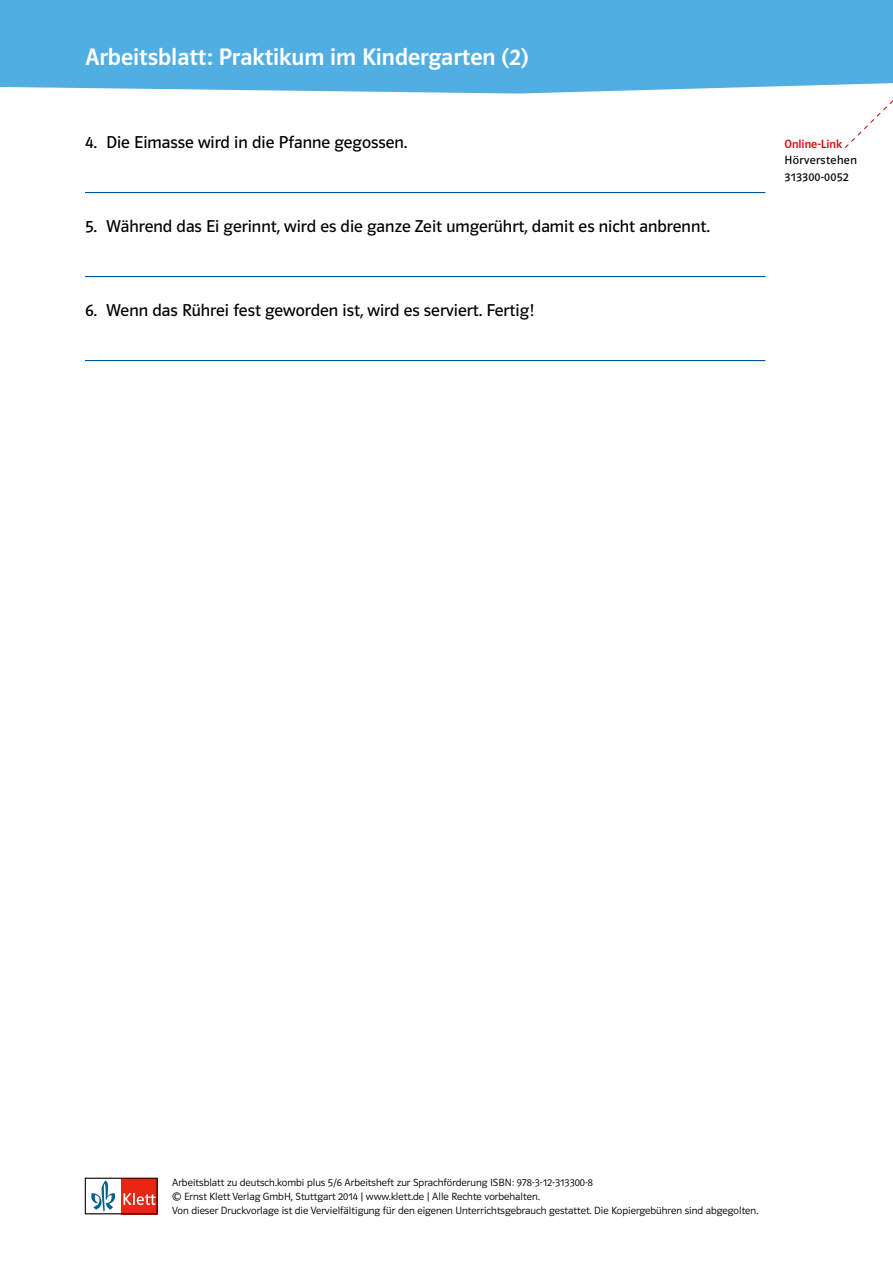
<style>
.page{position:relative;width:893px;height:1263px;background:#fff}
.page>*{position:absolute;margin:0;border:0;box-sizing:border-box;transform-origin:0 0}
._910_kolumne_oben_li{font:24px "Polo ST11 K Krftg";color:#fff}
._219_Aufgabe_Lückent{font:17.25px "Polo ST11 K Buch";color:#000}
.t1{font:12px/16.5px "Polo ST11 K Buch";letter-spacing:.03em;color:#000}
.t2{font:12px "Polo ST11 K Krftg";color:#cd171a}
.t3{font:10.5px/14px "Polo ST11 K Leicht";color:#000}
</style>
<div class="page">
<svg style="left:844px;top:100px;width:49px;height:48px"></svg>
<div style="left:0;top:0;width:893px;height:94px;background:#51aee2"></div>
<svg style="left:91px;top:1180px;width:64px;height:32px"></svg>
<div style="left:85px;top:1178px;width:72px;height:36px;border:1px solid #000"></div>
<hr style="left:85px;top:192px;width:680px;height:1px;background:#00569a">
<hr style="left:85px;top:276px;width:680px;height:1px;background:#00569a">
<hr style="left:85px;top:360px;width:680px;height:1px;background:#00569a">
<p class="_910_kolumne_oben_li" style="left:85px;top:44px;width:445px">Arbeitsblatt: Praktikum im Kindergarten (2)</p>
<p class="_219_Aufgabe_Lückent" style="left:85px;top:132px;width:324px">4. Die Eimasse wird in die Pfanne gegossen.</p>
<p class="_219_Aufgabe_Lückent" style="left:85px;top:216px;width:626px">5. Während das Ei gerinnt, wird es die ganze Zeit umgerührt, damit es nicht anbrennt.</p>
<p class="_219_Aufgabe_Lückent" style="left:85px;top:300px;width:450px">6. Wenn das Rührei fest geworden ist, wird es serviert. Fertig!</p>
<p class="t2" style="left:784px;top:137px;width:59px">Online-Link</p>
<p class="t1" style="left:784px;top:152px;width:74px">Hörverstehen<br>313300-0052</p>
<p class="t3" style="left:172px;top:1176px;width:588px">Arbeitsblatt zu deutsch.kombi plus 5/6 Arbeitsheft zur Sprachförderung ISBN: 978-3-12-313300-8<br>© Ernst Klett Verlag GmbH, Stuttgart 2014 | www.klett.de | Alle Rechte vorbehalten.<br>Von dieser Druckvorlage ist die Vervielfältigung für den eigenen Unterrichtsgebrauch gestattet. Die Kopiergebühren sind abgegolten.</p>
</div>
